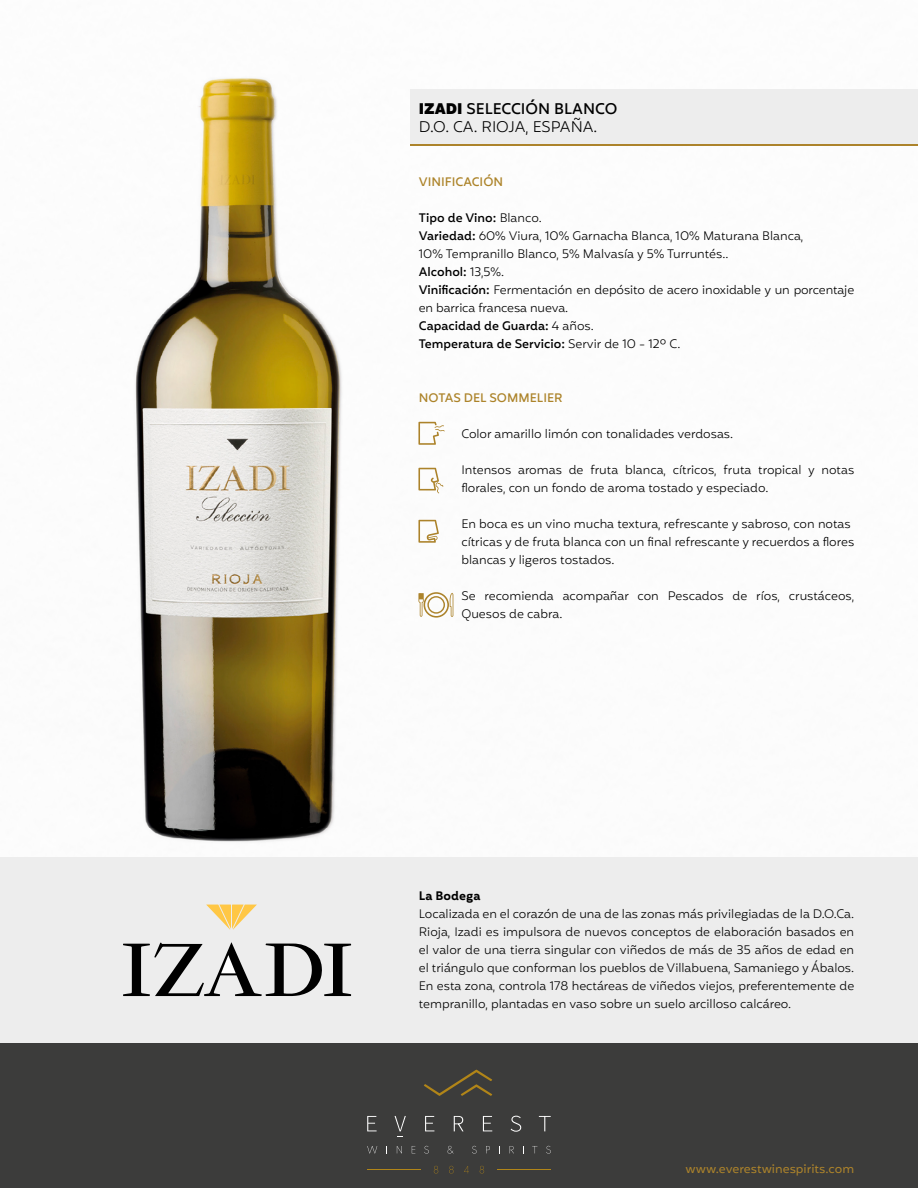
<style>
.page{position:relative;width:918px;height:1188px;background:#fff}
.page>*{position:absolute;margin:0;border:0;box-sizing:border-box;transform-origin:0 0}
.t1{font:300 15px/18px "Mohr";color:#000}
.t2{font:300 12px/18px "Mohr";color:#000}
.t3{font:500 12px "Mohr";color:#ac8329}
.t4{font:12px "Mohr";color:#ac832b}
.t5{font:600 12px "Mohr";color:#000}
.s1{font-weight:900}
.s2{font-weight:500}
</style>
<div class="page">
<div style="left:0;top:857px;width:918px;height:187px;background:#ededed"></div>
<div style="left:410px;top:89px;width:508px;height:55px;background:#ededed"></div>
<hr style="left:410px;top:144px;width:508px;height:2px;background:#ac832b">
<div style="left:0;top:1044px;width:918px;height:144px;background:#3c3c3b"></div>
<svg style="left:367px;top:1146px;width:10px;height:7px"></svg>
<svg style="left:397px;top:1146px;width:5px;height:7px"></svg>
<svg style="left:424px;top:1146px;width:5px;height:8px"></svg>
<svg style="left:448px;top:1146px;width:6px;height:8px"></svg>
<svg style="left:472px;top:1146px;width:5px;height:8px"></svg>
<svg style="left:486px;top:1146px;width:4px;height:7px"></svg>
<svg style="left:510px;top:1146px;width:4px;height:7px"></svg>
<svg style="left:546px;top:1146px;width:5px;height:8px"></svg>
<svg style="left:434px;top:1166px;width:4px;height:8px"></svg>
<svg style="left:449px;top:1166px;width:5px;height:8px"></svg>
<svg style="left:464px;top:1166px;width:5px;height:7px"></svg>
<svg style="left:480px;top:1166px;width:4px;height:8px"></svg>
<hr style="left:367px;top:1169px;width:54px;height:1px;background:#b18518">
<hr style="left:497px;top:1169px;width:54px;height:1px;background:#b18518">
<svg style="left:367px;top:1116px;width:10px;height:15px"></svg>
<svg style="left:395px;top:1116px;width:11px;height:15px"></svg>
<svg style="left:425px;top:1116px;width:9px;height:15px"></svg>
<svg style="left:454px;top:1116px;width:10px;height:15px"></svg>
<svg style="left:483px;top:1116px;width:9px;height:15px"></svg>
<svg style="left:511px;top:1116px;width:10px;height:16px"></svg>
<svg style="left:539px;top:1116px;width:12px;height:15px"></svg>
<svg style="left:424px;top:1070px;width:68px;height:26px"></svg>
<svg style="left:206px;top:904px;width:51px;height:26px"></svg>
<svg style="left:123px;top:942px;width:228px;height:54px"></svg>
<img style="left:135px;top:78px;width:207px;height:764px">
<svg style="left:418px;top:422px;width:27px;height:23px"></svg>
<svg style="left:418px;top:468px;width:25px;height:25px"></svg>
<svg style="left:418px;top:520px;width:21px;height:23px"></svg>
<svg style="left:418px;top:592px;width:35px;height:26px"></svg>
<p class="t1" style="left:419px;top:101px;width:200px"><span class="s1">IZADI</span> <span class="s2">SELECCIÓN BLANCO<br></span>D.O. CA. RIOJA, ESPAÑA.</p>
<p class="t3" style="left:419px;top:174px;width:86px">VINIFICACIÓN</p>
<p class="t2" style="left:419px;top:210px;width:437px"><span class="s2">Tipo de Vino:</span> Blanco.<br><span class="s2">Variedad:</span> 60% Viura, 10% Garnacha Blanca, 10% Maturana Blanca,<br>10% Tempranillo Blanco, 5% Malvasía y 5% Turruntés..<br><span class="s2">Alcohol:</span> 13,5%.<br><span class="s2">Vinificación:</span> Fermentación en depósito de acero inoxidable y un porcentaje en barrica francesa nueva.<br><span class="s2">Capacidad de Guarda:</span> 4 años.<br><span class="s2">Temperatura de Servicio:</span> Servir de 10 - 12º C.</p>
<p class="t3" style="left:419px;top:390px;width:145px">NOTAS DEL SOMMELIER</p>
<p class="t2" style="left:461px;top:426px;width:273px">Color amarillo limón con tonalidades verdosas.</p>
<p class="t2" style="left:461px;top:462px;width:394px">Intensos aromas de fruta blanca, cítricos, fruta tropical y notas florales, con un fondo de aroma tostado y especiado.</p>
<p class="t2" style="left:461px;top:516px;width:394px">En boca es un vino mucha textura, refrescante y sabroso, con notas cítricas y de fruta blanca con un final refrescante y recuerdos a flores blancas y ligeros tostados.</p>
<p class="t2" style="left:461px;top:588px;width:394px">Se recomienda acompañar con Pescados de ríos, crustáceos,<br>Quesos de cabra.</p>
<p class="t5" style="left:419px;top:889px;width:63px">La Bodega</p>
<p class="t2" style="left:419px;top:906px;width:437px;text-align:justify">Localizada en el corazón de una de las zonas más privilegiadas de la D.O.Ca.<br>Rioja, Izadi es impulsora de nuevos conceptos de elaboración basados en el valor de una tierra singular con viñedos de más de 35 años de edad en el triángulo que conforman los pueblos de Villabuena, Samaniego y Ábalos.<br>En esta zona, controla 178 hectáreas de viñedos viejos, preferentemente de tempranillo, plantadas en vaso sobre un suelo arcilloso calcáreo.</p>
<p class="t4" style="left:686px;top:1162px;width:170px">www.everestwinespirits.com</p>
</div>
